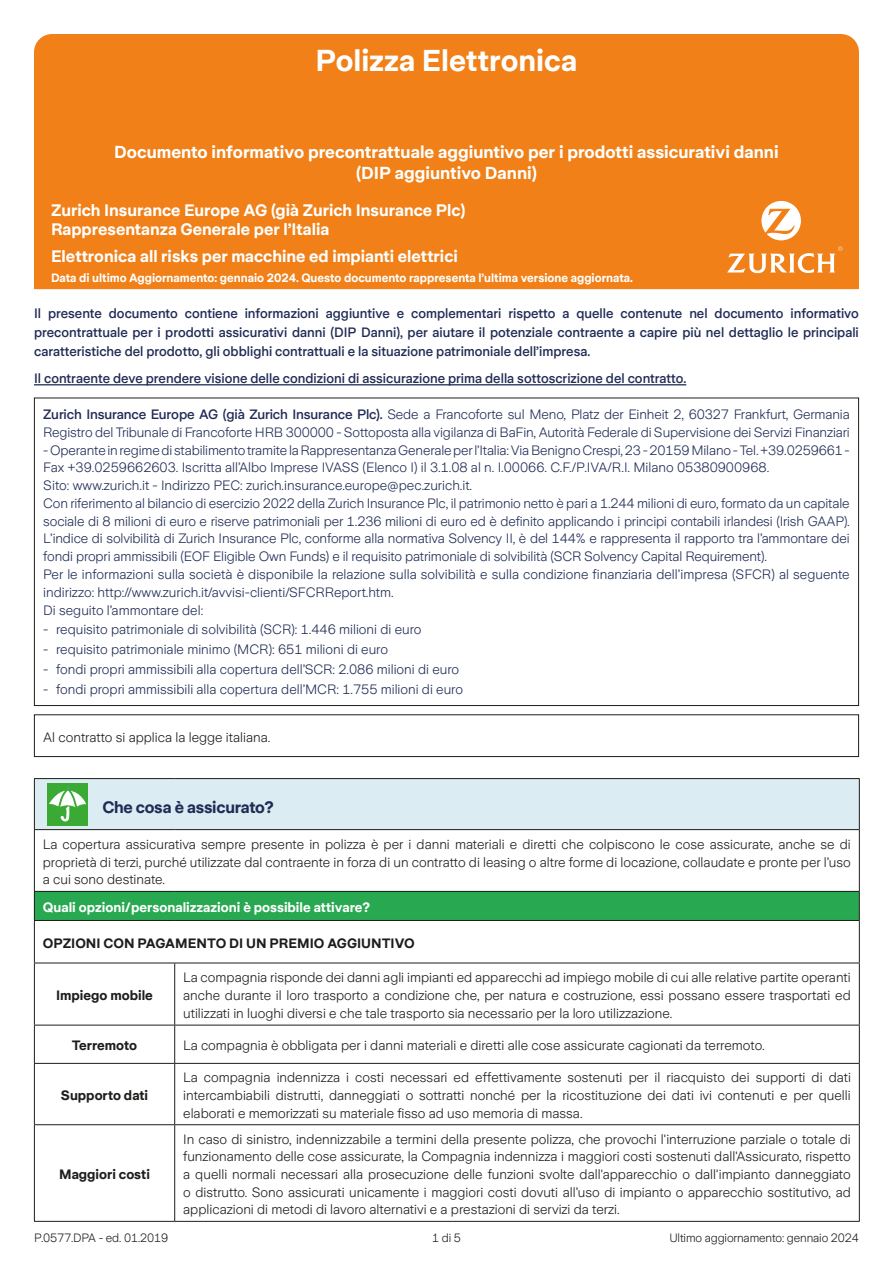
<style>
.page{position:relative;width:893px;height:1263px;background:#fff}
.page>*{position:absolute;margin:0;border:0;box-sizing:border-box;transform-origin:0 0}
.t1{font:700 30px "Zurich Sans";color:#fff}
.t2{font:700 17.25px/21px "Zurich Sans";color:#fff;text-align:center}
.t3{font:700 16.5px/19.8px "Zurich Sans";color:#fff}
.t4{font:700 16.5px "Zurich Sans";letter-spacing:-.015em;color:#212c56}
.t5{font:300 13.5px/17.9px "Zurich Sans";letter-spacing:-.01em;color:#212c56}
.t6{font:300 13.5px/17.7px "Zurich Sans";color:#1d1d1b;text-align:justify}
.t7{font:500 13.5px/18.8px "Zurich Sans";color:#212c56;text-align:justify}
.t8{font:700 13.5px "Zurich Sans";color:#1d1d1b}
.t9{font:700 13.5px "Zurich Sans";color:#fff}
.t10{font:700 12px "Zurich Sans";color:#fff}
.t11{font:300 12px "Zurich Sans";letter-spacing:-.01em;color:#1d1d1b}
.s1{font-weight:500}
</style>
<div class="page">
<div style="left:34px;top:778px;width:825px;height:52px;background:#dcecf3"></div>
<div style="left:34px;top:891px;width:825px;height:29px;background:#28a951"></div>
<hr style="left:34px;top:778px;width:141px;height:1px;background:#1d1d1b">
<hr style="left:34px;top:779px;width:1px;height:50px;background:#1d1d1b">
<hr style="left:175px;top:778px;width:685px;height:1px;background:#1d1d1b">
<hr style="left:859px;top:779px;width:1px;height:50px;background:#1d1d1b">
<hr style="left:34px;top:829px;width:141px;height:1px;background:#1d1d1b">
<hr style="left:34px;top:830px;width:1px;height:61px;background:#1d1d1b">
<hr style="left:175px;top:829px;width:685px;height:1px;background:#1d1d1b">
<hr style="left:859px;top:830px;width:1px;height:61px;background:#1d1d1b">
<hr style="left:34px;top:891px;width:141px;height:1px;background:#1d1d1b">
<svg style="left:34px;top:892px;width:1px;height:28px"></svg>
<hr style="left:175px;top:891px;width:685px;height:1px;background:#1d1d1b">
<svg style="left:859px;top:892px;width:1px;height:28px"></svg>
<hr style="left:34px;top:920px;width:141px;height:1px;background:#1d1d1b">
<hr style="left:34px;top:921px;width:1px;height:42px;background:#1d1d1b">
<hr style="left:175px;top:920px;width:685px;height:1px;background:#1d1d1b">
<hr style="left:859px;top:921px;width:1px;height:42px;background:#1d1d1b">
<hr style="left:34px;top:963px;width:141px;height:1px;background:#1d1d1b">
<hr style="left:34px;top:963px;width:1px;height:62px;background:#1d1d1b">
<hr style="left:175px;top:963px;width:685px;height:1px;background:#1d1d1b">
<hr style="left:174px;top:963px;width:1px;height:62px;background:#1d1d1b">
<hr style="left:859px;top:963px;width:1px;height:62px;background:#1d1d1b">
<hr style="left:34px;top:1025px;width:141px;height:1px;background:#1d1d1b">
<hr style="left:34px;top:1025px;width:1px;height:38px;background:#1d1d1b">
<hr style="left:175px;top:1025px;width:685px;height:1px;background:#1d1d1b">
<hr style="left:174px;top:1025px;width:1px;height:38px;background:#1d1d1b">
<hr style="left:859px;top:1025px;width:1px;height:38px;background:#1d1d1b">
<hr style="left:34px;top:1063px;width:141px;height:1px;background:#1d1d1b">
<hr style="left:34px;top:1064px;width:1px;height:60px;background:#1d1d1b">
<hr style="left:175px;top:1063px;width:685px;height:1px;background:#1d1d1b">
<hr style="left:174px;top:1064px;width:1px;height:60px;background:#1d1d1b">
<hr style="left:859px;top:1064px;width:1px;height:60px;background:#1d1d1b">
<hr style="left:34px;top:1124px;width:141px;height:1px;background:#1d1d1b">
<hr style="left:34px;top:1125px;width:1px;height:96px;background:#1d1d1b">
<hr style="left:175px;top:1124px;width:685px;height:1px;background:#1d1d1b">
<hr style="left:174px;top:1125px;width:1px;height:96px;background:#1d1d1b">
<hr style="left:859px;top:1125px;width:1px;height:96px;background:#1d1d1b">
<hr style="left:34px;top:1221px;width:141px;height:1px;background:#1d1d1b">
<hr style="left:175px;top:1221px;width:685px;height:1px;background:#1d1d1b">
<div style="left:47px;top:783px;width:41px;height:42px;background:#3baa35"></div>
<svg style="left:49px;top:786px;width:37px;height:35px"></svg>
<div style="left:34px;top:714px;width:825px;height:43px;border:1px solid #1d1d1b"></div>
<hr style="left:34px;top:384px;width:652px;height:1px;background:#212c56">
<div style="left:34px;top:34px;width:825px;height:255px;background:#f08017"></div>
<svg style="left:761px;top:201px;width:40px;height:39px"></svg>
<svg style="left:727px;top:246px;width:115px;height:27px"></svg>
<h1 class="t1" style="left:316px;top:44px;width:263px">Polizza Elettronica</h1>
<p class="t2" style="left:114px;top:142px;width:666px">Documento informativo precontrattuale aggiuntivo per i prodotti assicurativi danni (DIP aggiuntivo Danni)</p>
<p class="t3" style="left:51px;top:201px;width:416px">Zurich Insurance Europe AG (già Zurich Insurance Plc)<br>Rappresentanza Generale per l’Italia</p>
<p class="t3" style="left:51px;top:247px;width:408px">Elettronica all risks per macchine ed impianti elettrici</p>
<p class="t10" style="left:51px;top:271px;width:583px">Data di ultimo Aggiornamento: gennaio 2024. Questo documento rappresenta l’ultima versione aggiornata.</p>
<p class="t7" style="left:34px;top:304px;width:826px">Il presente documento contiene informazioni aggiuntive e complementari rispetto a quelle contenute nel documento informativo precontrattuale per i prodotti assicurativi danni (DIP Danni), per aiutare il potenziale contraente a capire più nel dettaglio le principali caratteristiche del prodotto, gli obblighi contrattuali e la situazione patrimoniale dell’impresa.</p>
<p class="t7" style="left:34px;top:369px;width:654px">Il contraente deve prendere visione delle condizioni di assicurazione prima della sottoscrizione del contratto.</p>
<p class="t5" style="left:43px;top:406px;width:808px"><span class="s1">Zurich Insurance Europe AG (già Zurich Insurance Plc).</span> Sede a Francoforte sul Meno, Platz der Einheit 2, 60327 Frankfurt, Germania<br>Registro del Tribunale di Francoforte HRB 300000 - Sottoposta alla vigilanza di BaFin, Autorità Federale di Supervisione dei Servizi Finanziari</p>
<p class="t5" style="left:43px;top:441px;width:808px">- Operante in regime di stabilimento tramite la Rappresentanza Generale per l’Italia: Via Benigno Crespi, 23 - 20159 Milano - Tel. +39.0259661 - Fax +39.0259662603. Iscritta all’Albo Imprese IVASS (Elenco I) il 3.1.08 al n. I.00066. C.F./P.IVA/R.I. Milano 05380900968.<br>Sito: www.zurich.it - Indirizzo PEC: zurich.insurance.europe@pec.zurich.it.<br>Con riferimento al bilancio di esercizio 2022 della Zurich Insurance Plc, il patrimonio netto è pari a 1.244 milioni di euro, formato da un capitale sociale di 8 milioni di euro e riserve patrimoniali per 1.236 milioni di euro ed è definito applicando i principi contabili irlandesi (Irish GAAP).<br>L’indice di solvibilità di Zurich Insurance Plc, conforme alla normativa Solvency II, è del 144% e rappresenta il rapporto tra l’ammontare dei fondi propri ammissibili (EOF Eligible Own Funds) e il requisito patrimoniale di solvibilità (SCR Solvency Capital Requirement).<br>Per le informazioni sulla società è disponibile la relazione sulla solvibilità e sulla condizione finanziaria dell’impresa (SFCR) al seguente indirizzo: http://www.zurich.it/avvisi-clienti/SFCRReport.htm.<br>Di seguito l’ammontare del:</p>
<p class="t5" style="left:43px;top:621px;width:380px">- requisito patrimoniale di solvibilità (SCR): 1.446 milioni di euro</p>
<p class="t5" style="left:43px;top:641px;width:346px">- requisito patrimoniale minimo (MCR): 651 milioni di euro</p>
<p class="t5" style="left:43px;top:661px;width:417px">- fondi propri ammissibili alla copertura dell’SCR: 2.086 milioni di euro</p>
<p class="t5" style="left:43px;top:681px;width:421px">- fondi propri ammissibili alla copertura dell’MCR: 1.755 milioni di euro</p>
<p class="t6" style="left:43px;top:728px;width:229px">Al contratto si applica la legge italiana.</p>
<p class="t4" style="left:102px;top:799px;width:173px">Che cosa è assicurato?</p>
<p class="t6" style="left:43px;top:836px;width:809px">La copertura assicurativa sempre presente in polizza è per i danni materiali e diretti che colpiscono le cose assicurate, anche se di proprietà di terzi, purché utilizzate dal contraente in forza di un contratto di leasing o altre forme di locazione, collaudate e pronte per l’uso a cui sono destinate.</p>
<p class="t9" style="left:43px;top:900px;width:329px">Quali opzioni/personalizzazioni è possibile attivare?</p>
<p class="t8" style="left:43px;top:936px;width:373px">OPZIONI CON PAGAMENTO DI UN PREMIO AGGIUNTIVO</p>
<p class="t8" style="left:56px;top:988px;width:98px">Impiego mobile</p>
<p class="t6" style="left:183px;top:969px;width:669px">La compagnia risponde dei danni agli impianti ed apparecchi ad impiego mobile di cui alle relative partite operanti anche durante il loro trasporto a condizione che, per natura e costruzione, essi possano essere trasportati ed utilizzati in luoghi diversi e che tale trasporto sia necessario per la loro utilizzazione.</p>
<p class="t8" style="left:72px;top:1038px;width:67px">Terremoto</p>
<p class="t6" style="left:183px;top:1037px;width:583px">La compagnia è obbligata per i danni materiali e diretti alle cose assicurate cagionati da terremoto.</p>
<p class="t8" style="left:61px;top:1088px;width:89px">Supporto dati</p>
<p class="t6" style="left:183px;top:1069px;width:669px">La compagnia indennizza i costi necessari ed effettivamente sostenuti per il riacquisto dei supporti di dati intercambiabili distrutti, danneggiati o sottratti nonché per la ricostituzione dei dati ivi contenuti e per quelli elaborati e memorizzati su materiale fisso ad uso memoria di massa.</p>
<p class="t8" style="left:59px;top:1167px;width:92px">Maggiori costi</p>
<p class="t6" style="left:183px;top:1130px;width:669px">In caso di sinistro, indennizzabile a termini della presente polizza, che provochi l'interruzione parziale o totale di funzionamento delle cose assicurate, la Compagnia indennizza i maggiori costi sostenuti dall'Assicurato, rispetto a quelli normali necessari alla prosecuzione delle funzioni svolte dall'apparecchio o dall'impianto danneggiato o distrutto. Sono assicurati unicamente i maggiori costi dovuti all’uso di impianto o apparecchio sostitutivo, ad applicazioni di metodi di lavoro alternativi e a prestazioni di servizi da terzi.</p>
<p class="t11" style="left:34px;top:1231px;width:136px">P.0577.DPA - ed. 01.2019</p>
<p class="t11" style="left:432px;top:1231px;width:30px">1 di 5</p>
<p class="t11" style="left:669px;top:1231px;width:191px">Ultimo aggiornamento: gennaio 2024</p>
</div>
